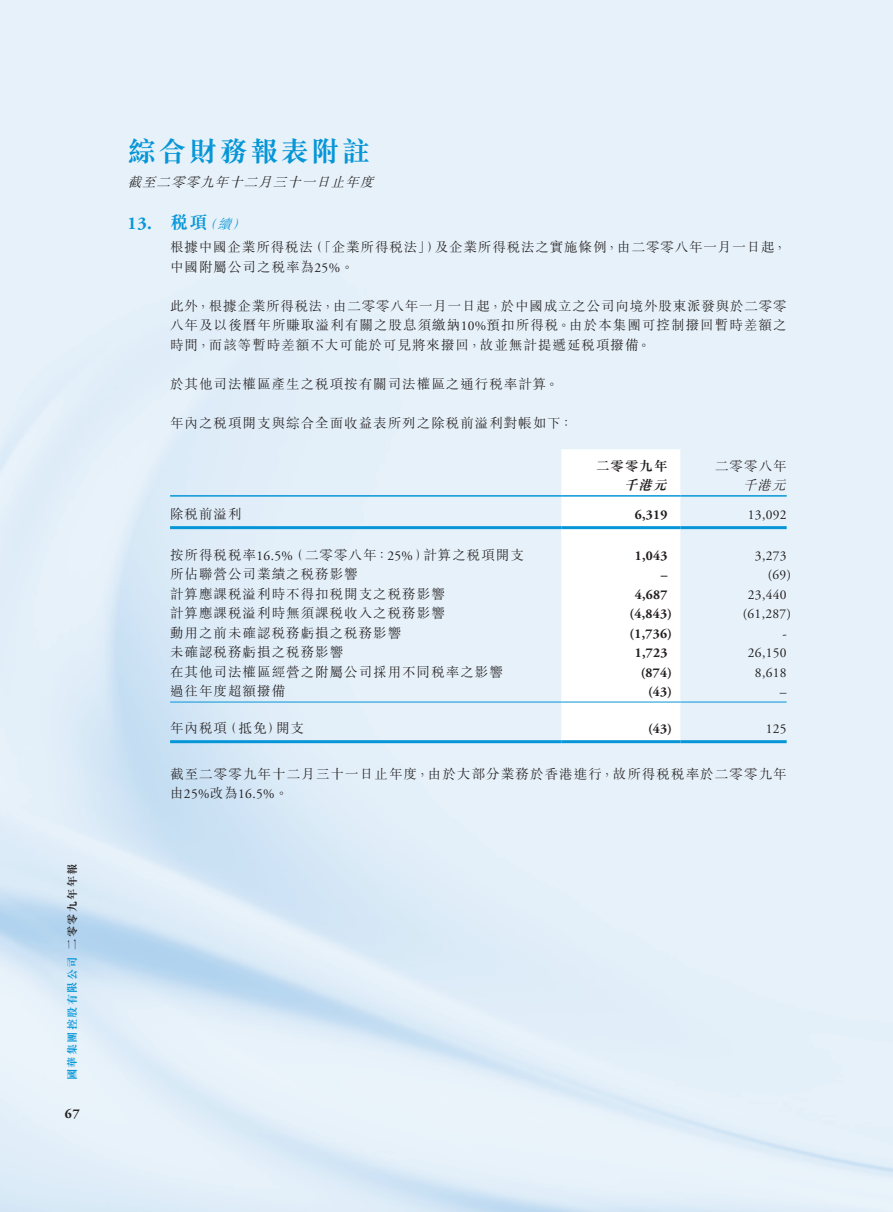
<style>
.page{position:relative;width:893px;height:1212px;background:#fff}
.page>*{position:absolute;margin:0;border:0;box-sizing:border-box;transform-origin:0 0}
.t1{font:700 28.5px "M Sung HK";letter-spacing:.075em;color:#0696d7}
.Heading_1{font:700 18px "Adobe Garamond Pro";color:#0696d7}
.Heading_1-2{font:700 18px "M Sung HK";color:#0696d7}
.Body_Text{font:300 13.5px/19.5px "M Sung HK";letter-spacing:.075em;color:#231f20}
.Body_Text-2{font:700 13.5px "Adobe Garamond Pro";letter-spacing:.025em;color:#231f20}
.Body_Text-3{font:13.5px "Adobe Garamond Pro";letter-spacing:.025em;color:#231f20}
.Body_Text-4{font:italic 300 13.5px "M Sung HK";color:#231f20}
.Body_Text-5{font:700 13.5px "M Sung HK";letter-spacing:.075em;color:#231f20}
.Heading_1-3{font:italic 300 13.5px "M Sung HK";color:#0696d7}
.Body_Text-6{font:italic 700 13.5px "M Sung HK";color:#231f20}
.t2{font:700 11.25px "M Sung HK";letter-spacing:.11em;color:#0696d7}
.s1{color:#231f20}
.s2{font-family:"Adobe Garamond Pro";font-weight:400}
</style>
<div class="page">
<svg style="left:561px;top:449px;width:119px;height:291px"></svg>
<hr style="left:170px;top:495px;width:391px;height:2px;background:#0696d7">
<hr style="left:561px;top:495px;width:119px;height:2px;background:#0696d7">
<hr style="left:680px;top:495px;width:107px;height:2px;background:#0696d7">
<hr style="left:170px;top:526px;width:391px;height:3px;background:#0696d7">
<hr style="left:561px;top:526px;width:119px;height:3px;background:#0696d7">
<hr style="left:680px;top:526px;width:107px;height:3px;background:#0696d7">
<hr style="left:170px;top:702px;width:391px;height:1px;background:#0696d7">
<hr style="left:561px;top:702px;width:119px;height:1px;background:#0696d7">
<hr style="left:680px;top:702px;width:107px;height:1px;background:#0696d7">
<hr style="left:170px;top:740px;width:391px;height:3px;background:#0696d7">
<hr style="left:561px;top:740px;width:119px;height:3px;background:#0696d7">
<hr style="left:680px;top:740px;width:107px;height:3px;background:#0696d7">
<p class="t2" style="left:67px;top:1080px;width:218px;rotate:-90deg">國華集團控股有限公司 <span class="s1">二零零九年年報</span></p>
<p class="Body_Text-2" style="left:65px;top:1105px;width:16px">67</p>
<h1 class="t1" style="left:128px;top:138px;width:244px">綜合財務報表附註</h1>
<p class="Body_Text-4" style="left:128px;top:173px;width:252px">截至二零零九年十二月三十一日止年度</p>
<p class="Heading_1" style="left:128px;top:212px;width:26px">13.</p>
<p class="Heading_1-2" style="left:170px;top:213px;width:39px">稅項</p>
<p class="Heading_1-3" style="left:218px;top:214px;width:20px">續</p>
<p class="Heading_1-3" style="left:202px;top:214px;width:20px">（</p>
<p class="Heading_1-3" style="left:232px;top:214px;width:20px">(</p>
<p class="Body_Text" style="left:435px;top:237px;width:353px">及企業所得稅法之實施條例，由二零零八年一月一日起，</p>
<p class="Body_Text" style="left:170px;top:237px;width:185px">根據中國企業所得稅法<br>中國附屬公司之稅率為<span class="s2">25%</span>。</p>
<p class="Body_Text" style="left:170px;top:295px;width:618px;text-align:justify">此外，根據企業所得稅法，由二零零八年一月一日起，於中國成立之公司向境外股東派發與於二零零八年及以後曆年所賺取溢利有關之股息須繳納<span class="s2">10%</span>預扣所得稅。由於本集團可控制撥回暫時差額之時間，而該等暫時差額不大可能於可見將來撥回，故並無計提遞延稅項撥備。</p>
<p class="Body_Text" style="left:170px;top:373px;width:390px">於其他司法權區產生之稅項按有關司法權區之通行稅率計算。</p>
<p class="Body_Text" style="left:170px;top:412px;width:404px">年內之稅項開支與綜合全面收益表所列之除稅前溢利對帳如下：</p>
<p class="Body_Text" style="left:715px;top:455px;width:73px">二零零八年</p>
<p class="Body_Text" style="left:309px;top:237px;width:132px">（「企業所得稅法」）</p>
<p class="Body_Text-5" style="left:596px;top:459px;width:73px">二零零九年</p>
<p class="Body_Text-6" style="left:624px;top:479px;width:48px">千港元</p>
<p class="Body_Text-4" style="left:743px;top:476px;width:49px">千港元</p>
<p class="Body_Text" style="left:170px;top:503px;width:73px">除稅前溢利</p>
<p class="Body_Text-2" style="left:635px;top:507px;width:34px">6,319</p>
<p class="Body_Text-3" style="left:748px;top:506px;width:40px">13,092</p>
<p class="Body_Text" style="left:423px;top:544px;width:102px">計算之稅項開支</p>
<p class="Body_Text" style="left:290px;top:544px;width:140px">（二零零八年：<span class="s2">25%</span>）</p>
<p class="Body_Text" style="left:170px;top:544px;width:124px">按所得稅稅率<span class="s2">16.5%</span></p>
<p class="Body_Text-2" style="left:635px;top:547px;width:34px">1,043</p>
<p class="Body_Text-3" style="left:755px;top:547px;width:33px">3,273</p>
<p class="Body_Text" style="left:170px;top:564px;width:189px">所佔聯營公司業績之稅務影響</p>
<p class="Body_Text-2" style="left:661px;top:567px;width:8px">–</p>
<p class="Body_Text-3" style="left:768px;top:567px;width:25px">)69(</p>
<p class="Body_Text" style="left:170px;top:583px;width:276px">計算應課稅溢利時不得扣稅開支之稅務影響</p>
<p class="Body_Text-2" style="left:635px;top:586px;width:34px">4,687</p>
<p class="Body_Text-3" style="left:748px;top:586px;width:40px">23,440</p>
<p class="Body_Text" style="left:170px;top:603px;width:276px">計算應課稅溢利時無須課稅收入之稅務影響</p>
<p class="Body_Text-2" style="left:629px;top:606px;width:44px">)4,843(</p>
<p class="Body_Text-3" style="left:743px;top:606px;width:50px">)61,287(</p>
<p class="Body_Text" style="left:170px;top:622px;width:233px">動用之前未確認稅務虧損之稅務影響</p>
<p class="Body_Text-2" style="left:629px;top:625px;width:44px">)1,736(</p>
<p class="Body_Text-3" style="left:782px;top:625px;width:6px">-</p>
<p class="Body_Text" style="left:170px;top:642px;width:175px">未確認稅務虧損之稅務影響</p>
<p class="Body_Text-2" style="left:635px;top:645px;width:34px">1,723</p>
<p class="Body_Text-3" style="left:748px;top:645px;width:40px">26,150</p>
<p class="Body_Text" style="left:170px;top:661px;width:334px">在其他司法權區經營之附屬公司採用不同稅率之影響</p>
<p class="Body_Text-2" style="left:641px;top:664px;width:33px">)874(</p>
<p class="Body_Text-3" style="left:755px;top:664px;width:33px">8,618</p>
<p class="Body_Text" style="left:170px;top:681px;width:117px">過往年度超額撥備</p>
<p class="Body_Text-2" style="left:648px;top:684px;width:26px">)43(</p>
<p class="Body_Text-3" style="left:780px;top:684px;width:8px">–</p>
<p class="Body_Text" style="left:170px;top:717px;width:59px">年內稅項</p>
<p class="Body_Text" style="left:170px;top:763px;width:618px">截至二零零九年十二月三十一日止年度，由於大部分業務於香港進行，故所得稅稅率於二零零九年由<span class="s2">25%</span>改為<span class="s2">16.5%</span>。</p>
<p class="Body_Text" style="left:276px;top:717px;width:30px">開支</p>
<p class="Body_Text" style="left:223px;top:717px;width:59px">（抵免）</p>
<p class="Body_Text-2" style="left:648px;top:721px;width:26px">)43(</p>
<p class="Body_Text-3" style="left:766px;top:720px;width:22px">125</p>
</div>
